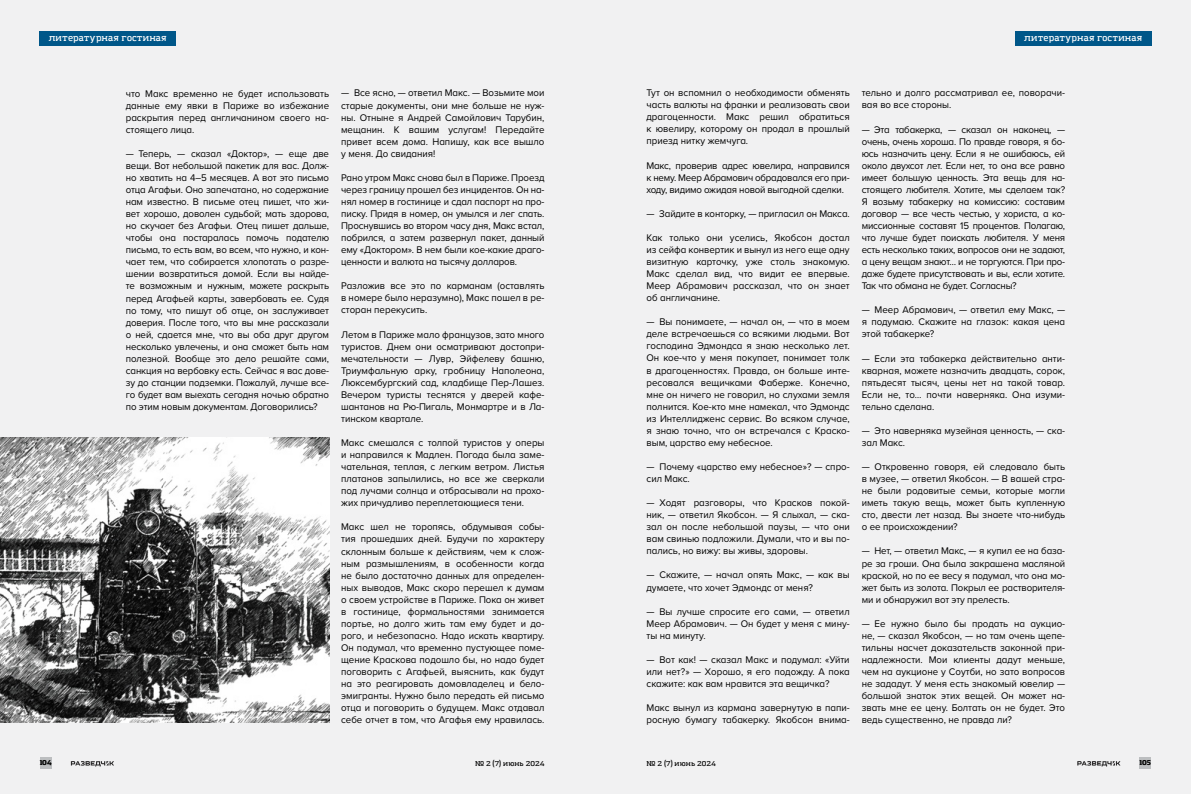
<style>
.page{position:relative;width:1191px;height:794px;background:#fff}
.page>*{position:absolute;margin:0;border:0;box-sizing:border-box;transform-origin:0 0}
.t1{font:10px/12.1px "Proxima Nova A";color:#000;text-align:justify}
.t2{font:600 9px "Amazing Grotesk";letter-spacing:.01em;color:#fff}
.t3{font:600 7px "Amazing Grotesk";letter-spacing:.015em;color:#000}
.t4{font:900 7px "Amazing Grotesk";letter-spacing:-.035em;color:#000}
</style>
<div class="page">
<div style="left:0;top:0;width:595px;height:794px;background:#f1f1f2"></div>
<div style="left:595px;top:0;width:596px;height:794px;background:#f1f1f2"></div>
<img style="left:0;top:438px;width:329px;height:284px">
<div style="left:1015px;top:31px;width:136px;height:14px;background:#005789"></div>
<div style="left:40px;top:31px;width:136px;height:14px;background:#005789"></div>
<div style="left:1139px;top:756px;width:12px;height:12px;background:#bcbec0"></div>
<svg style="left:1077px;top:761px;width:43px;height:5px"></svg>
<svg style="left:71px;top:761px;width:43px;height:5px"></svg>
<div style="left:40px;top:756px;width:12px;height:12px;background:#bcbec0"></div>
<p class="t2" style="left:49px;top:33px;width:120px">литературная гостиная</p>
<p class="t2" style="left:1024px;top:33px;width:120px">литературная гостиная</p>
<p class="t1" style="left:126px;top:87px;width:205px">что Макс временно не будет использовать данные ему явки в Париже во избежание раскрытия перед англичанином своего на&shy;стоящего лица.</p>
<p class="t1" style="left:126px;top:148px;width:205px">— Теперь, — сказал «Доктор», — еще две вещи. Вот небольшой пакетик для вас. Долж&shy;но хватить на 4–5 месяцев. А вот это письмо отца Агафьи. Оно запечатано, но содержание нам известно. В письме отец пишет, что жи&shy;вет хорошо, доволен судьбой; мать здорова, но скучает без Агафьи. Отец пишет дальше, чтобы она постаралась помочь подателю письма, то есть вам, во всем, что нужно, и кон&shy;чает тем, что собирается хлопотать о разре&shy;шении возвратиться домой. Если вы найде&shy;те возможным и нужным, можете раскрыть перед Агафьей карты, завербовать ее. Судя по тому, что пишут об отце, он заслуживает доверия. После того, что вы мне рассказали о ней, сдается мне, что вы оба друг другом несколько увлечены, и она сможет быть нам полезной. Вообще это дело решайте сами, санкция на вербовку есть. Сейчас я вас дове&shy;зу до станции подземки. Пожалуй, лучше все&shy;го будет вам выехать сегодня ночью обратно по этим новым документам. Договорились?</p>
<p class="t1" style="left:341px;top:87px;width:205px">— Все ясно, — ответил Макс. — Возьмите мои старые документы, они мне больше не нуж&shy;ны. Отныне я Андрей Самойлович Тарубин, мещанин. К вашим услугам! Передайте привет всем дома. Напишу, как все вышло у меня. До свидания!</p>
<p class="t1" style="left:341px;top:172px;width:205px">Рано утром Макс снова был в Париже. Проезд через границу прошел без инцидентов. Он на&shy;нял номер в гостинице и сдал паспорт на про&shy;писку. Придя в номер, он умылся и лег спать.<br>Проснувшись во втором часу дня, Макс встал, побрился, а затем развернул пакет, данный ему «Доктором». В нем были кое‑какие драго&shy;ценности и валюта на тысячу долларов.</p>
<p class="t1" style="left:341px;top:280px;width:205px">Разложив все это по карманам (оставлять в номере было неразумно), Макс пошел в ре&shy;сторан перекусить.</p>
<p class="t1" style="left:341px;top:328px;width:205px">Летом в Париже мало французов, зато много туристов. Днем они осматривают достопри&shy;мечательности — Лувр, Эйфелеву башню, Триумфальную арку, гробницу Наполеона, Люксембургский сад, кладбище Пер-Лашез.<br>Вечером туристы теснятся у дверей кафе&shy;шантанов на Рю-Пигаль, Монмартре и в Ла&shy;тинском квартале.</p>
<p class="t1" style="left:341px;top:437px;width:205px">Макс смешался с толпой туристов у оперы и направился к Мадлен. Погода была заме&shy;чательная, теплая, с легким ветром. Листья платанов запылились, но все же сверкали под лучами солнца и отбрасывали на прохо&shy;жих причудливо переплетающиеся тени.</p>
<p class="t1" style="left:341px;top:521px;width:205px">Макс шел не торопясь, обдумывая собы&shy;тия прошедших дней. Будучи по характеру склонным больше к действиям, чем к слож&shy;ным размышлениям, в особенности когда не было достаточно данных для определен&shy;ных выводов, Макс скоро перешел к думам о своем устройстве в Париже. Пока он живет в гостинице, формальностями занимается портье, но долго жить там ему будет и до&shy;рого, и небезопасно. Надо искать квартиру.<br>Он подумал, что временно пустующее поме&shy;щение Краскова подошло бы, но надо будет поговорить с Агафьей, выяснить, как будут на это реагировать домовладелец и бело&shy;эмигранты. Нужно было передать ей письмо отца и поговорить о будущем. Макс отдавал себе отчет в том, что Агафья ему нравилась.</p>
<p class="t1" style="left:646px;top:87px;width:205px">Тут он вспомнил о необходимости обменять часть валюты на франки и реализовать свои драгоценности. Макс решил обратиться к ювелиру, которому он продал в прошлый приезд нитку жемчуга.</p>
<p class="t1" style="left:646px;top:159px;width:205px">Макс, проверив адрес ювелира, направился к нему. Меер Абрамович обрадовался его при&shy;ходу, видимо ожидая новой выгодной сделки.</p>
<p class="t1" style="left:646px;top:208px;width:205px">— Зайдите в конторку, — пригласил он Макса.</p>
<p class="t1" style="left:646px;top:232px;width:205px">Как только они уселись, Якобсон достал из сейфа конвертик и вынул из него еще одну визитную карточку, уже столь знакомую.<br>Макс сделал вид, что видит ее впервые.<br>Меер Абрамович рассказал, что он знает об англичанине.</p>
<p class="t1" style="left:646px;top:316px;width:205px">— Вы понимаете, — начал он, — что в моем деле встречаешься со всякими людьми. Вот господина Эдмондса я знаю несколько лет.<br>Он кое‑что у меня покупает, понимает толк в драгоценностях. Правда, он больше инте&shy;ресовался вещичками Фаберже. Конечно, мне он ничего не говорил, но слухами земля полнится. Кое-кто мне намекал, что Эдмондс из Интеллидженс сервис. Во всяком случае, я знаю точно, что он встречался с Краско&shy;вым, царство ему небесное.</p>
<p class="t1" style="left:646px;top:461px;width:205px">— Почему «царство ему небесное»? — спро&shy;сил Макс.</p>
<p class="t1" style="left:646px;top:497px;width:205px">— Ходят разговоры, что Красков покой&shy;ник, — ответил Якобсон. — Я слыхал, — ска&shy;зал он после небольшой паузы, — что они вам свинью подложили. Думали, что и вы по&shy;пались, но вижу: вы живы, здоровы.</p>
<p class="t1" style="left:646px;top:569px;width:205px">— Скажите, — начал опять Макс, — как вы думаете, что хочет Эдмондс от меня?</p>
<p class="t1" style="left:646px;top:605px;width:205px">— Вы лучше спросите его сами, — ответил Меер Абрамович. — Он будет у меня с мину&shy;ты на минуту.</p>
<p class="t1" style="left:646px;top:653px;width:205px">— Вот как! — сказал Макс и подумал: «Уйти или нет?» — Хорошо, я его подожду. А пока скажите: как вам нравится эта вещичка?</p>
<p class="t1" style="left:646px;top:702px;width:205px">Макс вынул из кармана завернутую в папи&shy;росную бумагу табакерку. Якобсон внима-</p>
<p class="t1" style="left:861px;top:87px;width:205px">тельно и долго рассматривал ее, поворачи&shy;вая во все стороны.</p>
<p class="t1" style="left:861px;top:123px;width:205px">— Эта табакерка, — сказал он наконец, — очень, очень хороша. По правде говоря, я бо&shy;юсь назначить цену. Если я не ошибаюсь, ей около двухсот лет. Если нет, то она все равно имеет большую ценность. Эта вещь для на&shy;стоящего любителя. Хотите, мы сделаем так?<br>Я возьму табакерку на комиссию: составим договор — все честь честью, у хориста, а ко&shy;миссионные составят 15 процентов. Полагаю, что лучше будет поискать любителя. У меня есть несколько таких, вопросов они не задают, а цену вещам знают… и не торгуются. При про&shy;даже будете присутствовать и вы, если хотите.<br>Так что обмана не будет. Согласны?</p>
<p class="t1" style="left:861px;top:304px;width:205px">— Меер Абрамович, — ответил ему Макс, — я подумаю. Скажите на глазок: какая цена этой табакерке?</p>
<p class="t1" style="left:861px;top:352px;width:205px">— Если эта табакерка действительно анти&shy;кварная, можете назначить двадцать, сорок, пятьдесят тысяч, цены нет на такой товар.<br>Если не, то… почти наверняка. Она изуми&shy;тельно сделана.</p>
<p class="t1" style="left:861px;top:425px;width:205px">— Это наверняка музейная ценность, — ска&shy;зал Макс.</p>
<p class="t1" style="left:861px;top:461px;width:205px">— Откровенно говоря, ей следовало быть в музее, — ответил Якобсон. — В вашей стра&shy;не были родовитые семьи, которые могли иметь такую вещь, может быть купленную сто, двести лет назад. Вы знаете что‑нибудь о ее происхождении?</p>
<p class="t1" style="left:861px;top:545px;width:205px">— Нет, — ответил Макс, — я купил ее на база&shy;ре за гроши. Она была закрашена масляной краской, но по ее весу я подумал, что она мо&shy;жет быть из золота. Покрыл ее растворителя&shy;ми и обнаружил вот эту прелесть.</p>
<p class="t1" style="left:861px;top:617px;width:205px">— Ее нужно было бы продать на аукцио&shy;не, — сказал Якобсон, — но там очень щепе&shy;тильны насчет доказательств законной при&shy;надлежности. Мои клиенты дадут меньше, чем на аукционе у Соутби, но зато вопросов не зададут. У меня есть знакомый ювелир — большой знаток этих вещей. Он может на&shy;звать мне ее цену. Болтать он не будет. Это ведь существенно, не правда ли?</p>
<p class="t4" style="left:40px;top:758px;width:13px">104</p>
<p class="t3" style="left:475px;top:758px;width:71px">№ 2 (7) июнь 2024</p>
<p class="t3" style="left:646px;top:758px;width:71px">№ 2 (7) июнь 2024</p>
<p class="t4" style="left:1139px;top:758px;width:13px">105</p>
</div>
